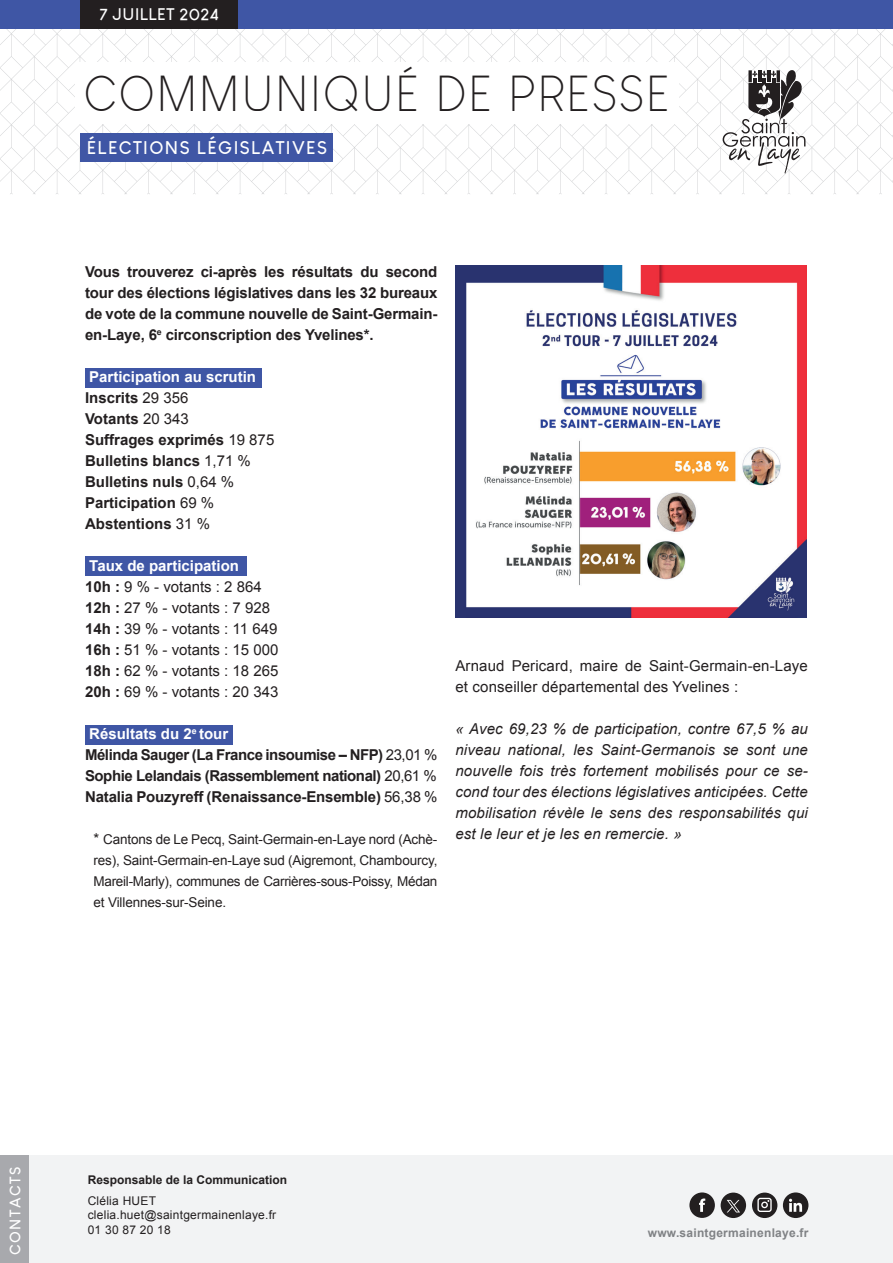
<style>
.page{position:relative;width:893px;height:1263px;background:#fff}
.page>*{position:absolute;margin:0;border:0;box-sizing:border-box;transform-origin:0 0}
.t1{font:300 49.5px "Louis George Cafe";letter-spacing:.045em;color:#231f20}
.t2{font:700 18px "Louis George Cafe";letter-spacing:.08em;color:#fff}
.t3{font:700 16.5px "Louis George Cafe";letter-spacing:.03em;color:#fff}
.t4{font:700 15px/21px "Arial";letter-spacing:-.01em;color:#231f20;text-align:justify}
.t5{font:italic 15px/21px "Arial";letter-spacing:.01em;color:#231f20;text-align:justify}
.t6{font:15px/21px "Arial";letter-spacing:.01em;color:#231f20}
.t7{font:700 15px/21px "Arial";letter-spacing:-.03em;color:#231f20}
.t8{font:700 15px "Louis George Cafe";letter-spacing:.11em;color:#fff}
.t9{font:13.5px/21px "Arial";letter-spacing:-.02em;color:#231f20;text-align:justify}
.t10{font:12px/14.4px "Arial";letter-spacing:.02em;color:#231f20}
.t11{font:700 12px "Arial";color:#231f20}
.t12{font:700 12px "Arial";letter-spacing:.02em;color:#808285}
.s1{color:#fff}
.s2{font-weight:400}
.s3{font-weight:700;color:#fff}
.s4{font-weight:700}
.s5{font-size:15px}
</style>
<div class="page">
<svg style="left:0;top:29px;width:194px;height:165px"></svg>
<svg style="left:194px;top:29px;width:275px;height:165px"></svg>
<svg style="left:469px;top:29px;width:254px;height:165px"></svg>
<div style="left:75px;top:63px;width:604px;height:61px;background:#fff"></div>
<div style="left:81px;top:133px;width:252px;height:29px;background:#3f56a5"></div>
<div style="left:0;top:0;width:893px;height:29px;background:#3f56a5"></div>
<svg style="left:723px;top:29px;width:170px;height:165px"></svg>
<div style="left:0;top:1155px;width:893px;height:108px;background:#f2f3f4"></div>
<div style="left:1px;top:1155px;width:28px;height:108px;background:#a8a9ad"></div>
<div style="left:689px;top:1192px;width:26px;height:26px;background:#231f20;border-radius:50%"></div>
<svg style="left:699px;top:1198px;width:6px;height:14px"></svg>
<div style="left:721px;top:1192px;width:25px;height:26px;background:#231f20;border-radius:50%"></div>
<div style="left:752px;top:1192px;width:25px;height:26px;background:#231f20;border-radius:50%"></div>
<svg style="left:757px;top:1197px;width:15px;height:15px"></svg>
<div style="left:783px;top:1192px;width:25px;height:26px;background:#231f20;border-radius:50%"></div>
<svg style="left:789px;top:1199px;width:13px;height:13px"></svg>
<svg style="left:727px;top:1200px;width:13px;height:12px"></svg>
<div style="left:85px;top:725px;width:148px;height:19px;background:#3f56a5"></div>
<div style="left:85px;top:556px;width:162px;height:20px;background:#3f56a5"></div>
<div style="left:85px;top:368px;width:176px;height:19px;background:#3f56a5"></div>
<div style="left:81px;top:0;width:157px;height:29px;background:#231f20"></div>
<img style="left:455px;top:266px;width:352px;height:351px">
<p class="t3" style="left:100px;top:4px;width:120px">7 JUILLET 2024</p>
<h1 class="t1" style="left:84px;top:65px;width:587px">COMMUNIQUÉ DE PRESSE</h1>
<p class="t2" style="left:87px;top:136px;width:242px">ÉLECTIONS LÉGISLATIVES</p>
<p class="t4" style="left:85px;top:262px;width:354px">Vous trouverez ci-après les résultats du second tour des élections législatives dans les 32 bureaux de vote de la commune nouvelle de Saint-Germain&shy;en-Laye, 6<sup>e</sup> circonscription des Yvelines*.</p>
<p class="t4" style="left:85px;top:367px;width:191px;text-align:left"><span class="s1">Participation au scrutin<br></span>Inscrits <span class="s2">29 356<br></span>Votants <span class="s2">20 343<br></span>Suffrages exprimés <span class="s2">19 875<br></span>Bulletins blancs <span class="s2">1,71 %<br></span>Bulletins nuls <span class="s2">0,64 %<br></span>Participation <span class="s2">69 %<br></span>Abstentions <span class="s2">31 %</span></p>
<p class="t6" style="left:85px;top:555px;width:195px"><span class="s3">Taux de participation<br></span><span class="s4">10h :</span> 9 % - votants : 2 864<br><span class="s4">12h :</span> 27 % - votants : 7 928<br><span class="s4">14h :</span> 39 % - votants : 11 649<br><span class="s4">16h :</span> 51 % - votants : 15 000<br><span class="s4">18h :</span> 62 % - votants : 18 265<br><span class="s4">20h :</span> 69 % - votants : 20 343</p>
<p class="t7" style="left:85px;top:724px;width:354px"><span class="s1">Résultats du 2</span><sup>e</sup> <span class="s1">tour<br></span>Mélinda Sauger (La France insoumise – NFP) <span class="s2">23,01 % </span>Sophie Lelandais (Rassemblement national) <span class="s2">20,61 % </span>Natalia Pouzyreff (Renaissance-Ensemble) <span class="s2">56,38 %</span></p>
<p class="t9" style="left:94px;top:829px;width:345px"><span class="s5">*</span> Cantons de Le Pecq, Saint-Germain-en-Laye nord (Achè&shy;res), Saint-Germain-en-Laye sud (Aigremont, Chambourcy, Mareil-Marly), communes de Carrières-sous-Poissy, Médan et Villennes-sur-Seine.</p>
<p class="t6" style="left:455px;top:656px;width:354px">Arnaud Pericard, maire de Saint-Germain-en-Laye et conseiller départemental des Yvelines :</p>
<p class="t5" style="left:455px;top:719px;width:354px">« Avec 69,23 % de participation, contre 67,5 % au niveau national, les Saint-Germanois se sont une nouvelle fois très fortement mobilisés pour ce se&shy;cond tour des élections législatives anticipées. Cette mobilisation révèle le sens des responsabilités qui est le leur et je les en remercie. »</p>
<p class="t8" style="left:5px;top:1255px;width:91px;rotate:-90deg">CONTACTS</p>
<p class="t11" style="left:88px;top:1171px;width:201px">Responsable de la Communication</p>
<p class="t10" style="left:88px;top:1193px;width:190px">Clélia HUET clelia.huet@saintgermainenlaye.fr<br>01 30 87 20 18</p>
<p class="t12" style="left:648px;top:1225px;width:162px">www.saintgermainenlaye.fr</p>
</div>
